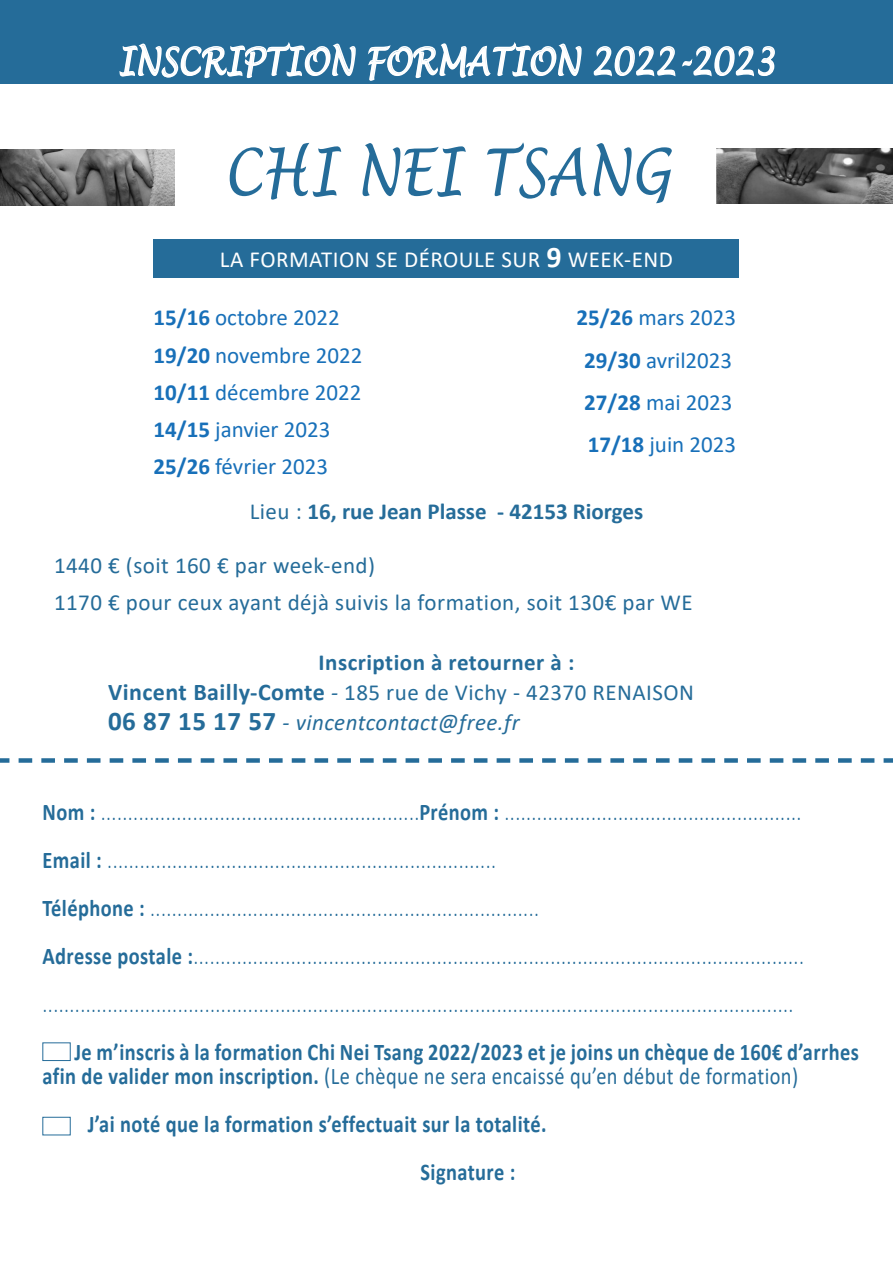
<style>
.page{position:relative;width:893px;height:1263px;background:#fff}
.page>*{position:absolute;margin:0;border:0;box-sizing:border-box;transform-origin:0 0}
.t1{font:italic 64.2px "Lucida Handwriting";color:#256c99;scale:.84 1}
.t2{font:italic 37.5px "Lucida Handwriting";color:#fff;scale:.84 1}
.t3{font:300 24px "Calibri";color:#256c99;scale:.85 1}
.t4{font:700 24px/24px "Calibri";letter-spacing:.02em;color:#256c99;scale:.85 1}
.t5{font:22.95px "Calibri";color:#1870b9}
.t6{font:22.95px "Calibri";letter-spacing:.02em;color:#256c99}
.t7{font:700 22.95px "Calibri";color:#256c99}
.t8{font:italic 22.95px "Calibri";letter-spacing:.02em;color:#256c99}
.t9{font:22.95px "Calibri";letter-spacing:.02em;color:#fff}
.t10{font:700 22.95px "Calibri";letter-spacing:.02em;color:#256c99}
.s1{font-weight:700;font-size:30px}
.s2{font-weight:700}
.s3{font-weight:400}
.s4{font-weight:700;font-size:24px}
.s5{font-style:italic}
.s6{font-weight:700;font-style:normal;font-size:27px}
</style>
<div class="page">
<div style="left:153px;top:240px;width:586px;height:38px;background:#256c99"></div>
<div style="left:0;top:0;width:893px;height:84px;background:#256c99"></div>
<svg style="left:119px;top:42px;width:237px;height:37px"></svg>
<svg style="left:368px;top:42px;width:214px;height:39px"></svg>
<svg style="left:593px;top:46px;width:182px;height:31px"></svg>
<img style="left:0;top:150px;width:174px;height:56px">
<img style="left:716px;top:148px;width:177px;height:55px">
<svg style="left:0;top:758px;width:893px;height:5px"></svg>
<div style="left:42px;top:1042px;width:29px;height:19px;border:1px solid #256c99"></div>
<div style="left:42px;top:1117px;width:29px;height:18px;border:1px solid #256c99"></div>
<p class="t2" style="left:118px;top:39px;width:784px">inscription formation 2022-2023</p>
<p class="t1" style="left:224px;top:133px;width:532px">chi nei tsang</p>
<p class="t9" style="left:220px;top:244px;width:454px">LA FORMATION SE DÉROULE SUR <span class="s1">9</span> WEEK-END</p>
<p class="t5" style="left:153px;top:302px;width:188px"><span class="s2">15/16</span> octobre 2022</p>
<p class="t5" style="left:153px;top:339px;width:210px"><span class="s2">19/20</span> novembre 2022</p>
<p class="t5" style="left:153px;top:376px;width:209px"><span class="s2">10/11</span> décembre 2022</p>
<p class="t5" style="left:153px;top:413px;width:178px"><span class="s2">14/15</span> janvier 2023</p>
<p class="t5" style="left:153px;top:451px;width:176px"><span class="s2">25/26</span> février 2023</p>
<p class="t5" style="left:577px;top:302px;width:161px"><span class="s2">25/26</span> mars 2023</p>
<p class="t5" style="left:584px;top:344px;width:149px"><span class="s2">29/30</span> avril2023</p>
<p class="t5" style="left:584px;top:386px;width:150px"><span class="s2">27/28</span> mai 2023</p>
<p class="t5" style="left:588px;top:428px;width:150px"><span class="s2">17/18</span> juin 2023</p>
<p class="t7" style="left:250px;top:495px;width:395px"><span class="s3">Lieu :</span> 16, rue Jean Plasse - 42153 Riorges</p>
<p class="t6" style="left:54px;top:549px;width:323px">1440 € (soit 160 € par week-end)</p>
<p class="t6" style="left:54px;top:586px;width:640px">1170 € pour ceux ayant déjà suivis la formation, soit 130€ par WE</p>
<p class="t10" style="left:319px;top:646px;width:257px">Inscription à retourner à :</p>
<p class="t6" style="left:108px;top:676px;width:588px"><span class="s4">Vincent Bailly-Comte</span> <span class="s5">-</span> 185 rue de Vichy - 42370 RENAISON</p>
<p class="t8" style="left:108px;top:706px;width:413px"><span class="s6">06 87 15 17 57</span> - vincentcontact@free.fr</p>
<p class="t3" style="left:43px;top:797px;width:894px"><span class="s2">Nom :</span> ...........................................................<span class="s2">Prénom :</span> .......................................................</p>
<p class="t3" style="left:43px;top:845px;width:535px"><span class="s2">Email :</span> ........................................................................</p>
<p class="t3" style="left:43px;top:893px;width:586px"><span class="s2">Téléphone :</span> ........................................................................</p>
<p class="t3" style="left:43px;top:941px;width:897px"><span class="s2">Adresse postale :</span>.................................................................................................................</p>
<p class="t3" style="left:43px;top:989px;width:885px">...........................................................................................................................................</p>
<p class="t4" style="left:43px;top:1039px;width:962px;text-indent:32px">Je m’inscris à la formation Chi Nei Tsang 2022/2023 et je joins un chèque de 160€ d’arrhes afin de valider mon inscription. <span class="s3">(Le chèque ne sera encaissé qu’en début de formation)</span></p>
<p class="t4" style="left:88px;top:1111px;width:541px">J’ai noté que la formation s’effectuait sur la totalité.</p>
<p class="t4" style="left:421px;top:1159px;width:113px">Signature :</p>
</div>
